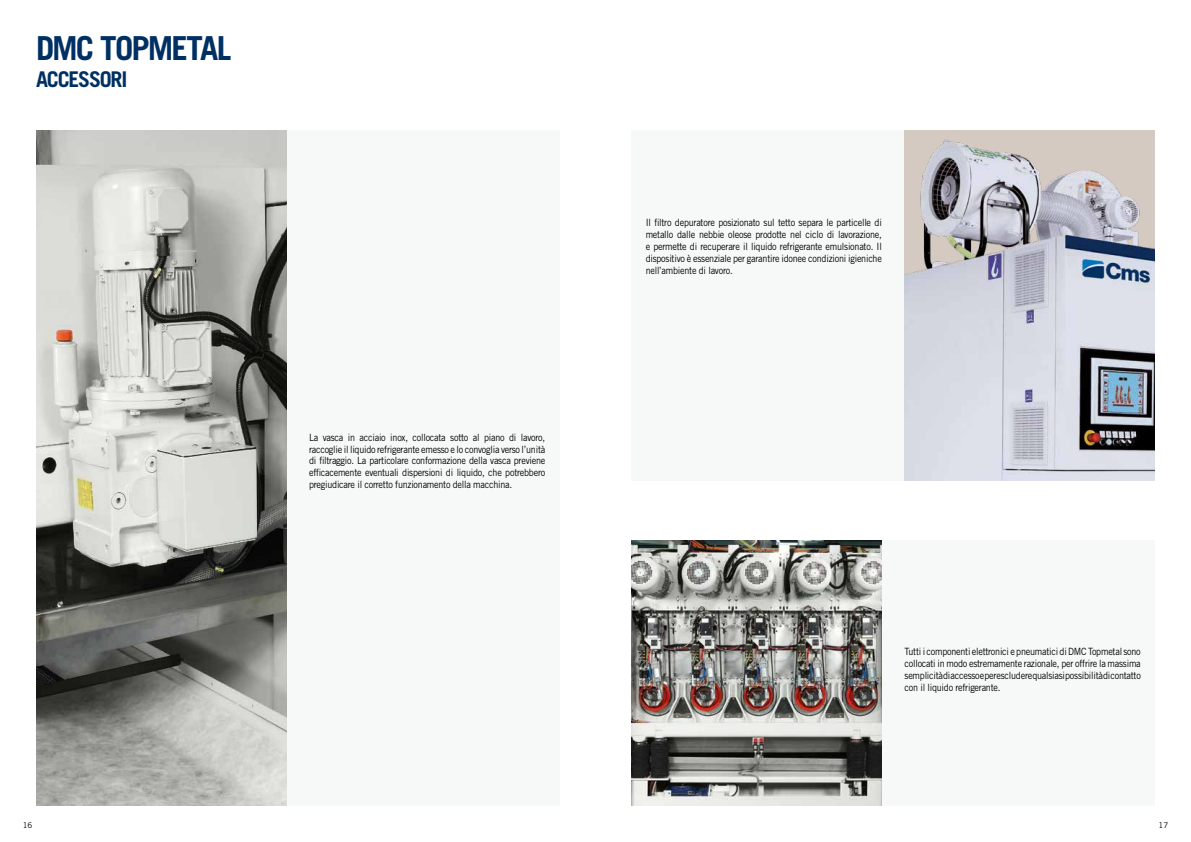
<style>
.page{position:relative;width:1191px;height:842px;background:#fff}
.page>*{position:absolute;margin:0;border:0;box-sizing:border-box;transform-origin:0 0}
.t1{font:700 33.1px "Trade Gothic LT Std";letter-spacing:-.06em;color:#003063}
.t2{font:700 21.7px "Trade Gothic LT Std";letter-spacing:-.055em;color:#003063}
.t3{font:10px/11.9px "Trade Gothic LT Std";letter-spacing:-.025em;color:#000;text-align:justify;scale:.9 1}
.t4{font:8px "Trade Gothic LT Std";color:#000}
</style>
<div class="page">
<div style="left:36px;top:130px;width:523px;height:676px;background:#f7f9f9"></div>
<div style="left:631px;top:130px;width:524px;height:350px;background:#f7f9f9"></div>
<div style="left:631px;top:541px;width:524px;height:265px;background:#f7f9f9"></div>
<img style="left:36px;top:130px;width:250px;height:676px">
<img style="left:904px;top:130px;width:251px;height:350px">
<img style="left:631px;top:541px;width:251px;height:265px">
<h1 class="t1" style="left:36px;top:28px;width:197px">DMC TOPMETAL</h1>
<h2 class="t2" style="left:36px;top:65px;width:93px">ACCESSORI</h2>
<p class="t3" style="left:309px;top:431px;width:264px">La vasca in acciaio inox, collocata sotto al piano di lavoro, raccoglie il liquido refrigerante emesso e lo convoglia verso l’unità di filtraggio. La particolare conformazione della vasca previene efficacemente eventuali dispersioni di liquido, che potrebbero pregiudicare il corretto funzionamento della macchina.</p>
<p class="t3" style="left:645px;top:217px;width:264px">Il filtro depuratore posizionato sul tetto separa le particelle di metallo dalle nebbie oleose prodotte nel ciclo di lavorazione, e permette di recuperare il liquido refrigerante emulsionato. Il dispositivo è essenziale per garantire idonee condizioni igieniche nell’ambiente di lavoro.</p>
<p class="t3" style="left:904px;top:645px;width:264px">Tutti i componenti elettronici e pneumatici di DMC Topmetal sono collocati in modo estremamente razionale, per offrire la massima semplicità di accesso e per escludere qualsiasi possibilità di contatto con il liquido refrigerante.</p>
<p class="t4" style="left:23px;top:820px;width:11px">16</p>
<p class="t4" style="left:1158px;top:820px;width:11px">17</p>
</div>
